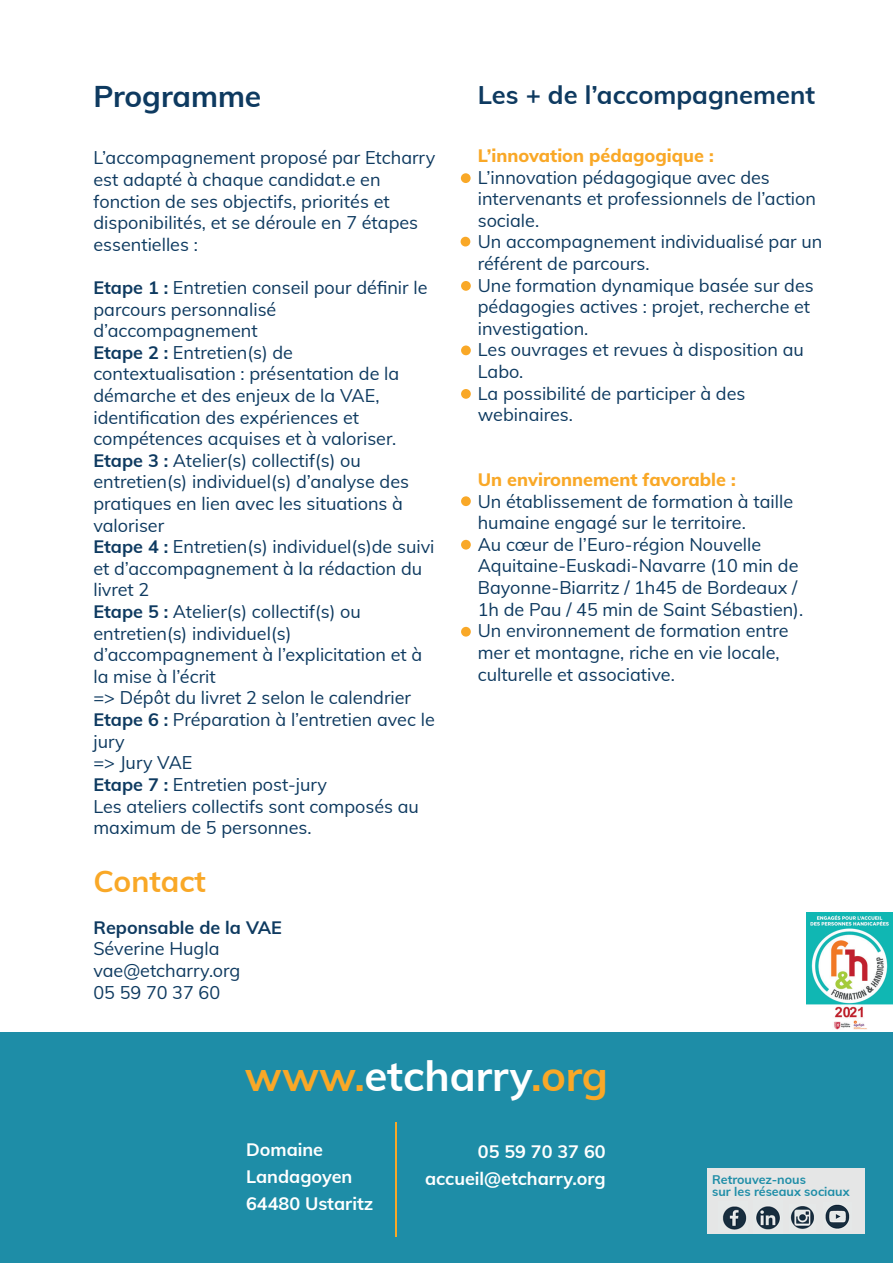
<style>
.page{position:relative;width:893px;height:1263px;background:#fff}
.page>*{position:absolute;margin:0;border:0;box-sizing:border-box;transform-origin:0 0}
.t1{font:700 42px "Muli";color:#f9a827}
.t2{font:700 30px "Muli";color:#0e3a60}
.t3{font:700 30px "Muli";color:#f9a827}
.t4{font:700 25.5px "Muli";color:#0e3a60}
.t5{font:18px/21.6px "Muli";color:#0e3a60}
.t6{font:700 18px/27px "Muli";color:#fff}
.t7{font:800 18px "Muli";color:#f9a827}
.t8{font:700 18px "Muli";color:#0e3a60}
.t9{font:700 12.45px/11.7px "Muli";color:#1e8da7}
.s1{font-weight:700}
.s2{color:#fff}
</style>
<div class="page">
<div style="left:0;top:1032px;width:892px;height:231px;background:#1e8da7"></div>
<hr style="left:396px;top:1122px;width:1px;height:114px;background:#f9a827">
<div style="left:707px;top:1168px;width:158px;height:65px;background:#e5e6e6"></div>
<img style="left:723px;top:1206px;width:24px;height:24px">
<img style="left:790px;top:1206px;width:24px;height:23px">
<img style="left:756px;top:1206px;width:24px;height:24px">
<img style="left:825px;top:1204px;width:25px;height:25px">
<div style="left:461px;top:173px;width:10px;height:10px;background:#f9a827;border-radius:50%"></div>
<div style="left:461px;top:237px;width:9px;height:9px;background:#f9a827;border-radius:50%"></div>
<div style="left:461px;top:281px;width:10px;height:10px;background:#f9a827;border-radius:50%"></div>
<div style="left:461px;top:345px;width:10px;height:10px;background:#f9a827;border-radius:50%"></div>
<div style="left:461px;top:389px;width:10px;height:10px;background:#f9a827;border-radius:50%"></div>
<div style="left:461px;top:496px;width:10px;height:10px;background:#f9a827;border-radius:50%"></div>
<div style="left:461px;top:540px;width:10px;height:10px;background:#f9a827;border-radius:50%"></div>
<div style="left:461px;top:627px;width:10px;height:10px;background:#f9a827;border-radius:50%"></div>
<img style="left:806px;top:912px;width:86px;height:117px">
<h2 class="t2" style="left:93px;top:74px;width:170px">Programme</h2>
<p class="t5" style="left:93px;top:146px;width:343px">L’accompagnement proposé par Etcharry est adapté à chaque candidat.e en fonction de ses objectifs, priorités et disponibilités, et se déroule en 7 étapes essentielles :</p>
<p class="t5" style="left:93px;top:276px;width:343px"><span class="s1">Etape 1 :</span> Entretien conseil pour définir le parcours personnalisé d’accompagnement<br><span class="s1">Etape 2 :</span> Entretien(s) de contextualisation : présentation de la démarche et des enjeux de la VAE, identification des expériences et compétences acquises et à valoriser.<br><span class="s1">Etape 3 :</span> Atelier(s) collectif(s) ou entretien(s) individuel(s) d’analyse des pratiques en lien avec les situations à valoriser<br><span class="s1">Etape 4 :</span> Entretien(s) individuel(s)de suivi et d’accompagnement à la rédaction du livret 2<br><span class="s1">Etape 5 :</span> Atelier(s) collectif(s) ou entretien(s) individuel(s) d’accompagnement à l’explicitation et à la mise à l’écrit<br>=&gt; Dépôt du livret 2 selon le calendrier<br><span class="s1">Etape 6 :</span> Préparation à l’entretien avec le jury<br>=&gt; Jury VAE<br><span class="s1">Etape 7 :</span> Entretien post-jury<br>Les ateliers collectifs sont composés au maximum de 5 personnes.</p>
<h2 class="t3" style="left:93px;top:859px;width:114px">Contact</h2>
<p class="t8" style="left:93px;top:914px;width:190px">Reponsable de la VAE</p>
<p class="t5" style="left:93px;top:937px;width:148px">Séverine Hugla vae@etcharry.org<br>05 59 70 37 60</p>
<h3 class="t4" style="left:478px;top:76px;width:339px">Les + de l’accompagnement</h3>
<p class="t7" style="left:478px;top:142px;width:237px">L’innovation pédagogique :</p>
<p class="t5" style="left:478px;top:165px;width:346px">L’innovation pédagogique avec des intervenants et professionnels de l’action sociale.<br>Un accompagnement individualisé par un référent de parcours.<br>Une formation dynamique basée sur des pédagogies actives : projet, recherche et investigation.<br>Les ouvrages et revues à disposition au<br>Labo.<br>La possibilité de participer à des webinaires.</p>
<p class="t7" style="left:478px;top:466px;width:260px">Un environnement favorable :</p>
<p class="t5" style="left:478px;top:489px;width:327px">Un établissement de formation à taille humaine engagé sur le territoire.<br>Au cœur de l’Euro-région Nouvelle Aquitaine-Euskadi-Navarre (10 min de Bayonne-Biarritz / 1h45 de Bordeaux / 1h de Pau / 45 min de Saint Sébastien).<br>Un environnement de formation entre mer et montagne, riche en vie locale, culturelle et associative.</p>
<h1 class="t1" style="left:245px;top:1045px;width:365px">www.<span class="s2">etcharry</span>.org</h1>
<p class="t6" style="left:246px;top:1135px;width:129px">Domaine<br>Landagoyen<br>64480 Ustaritz</p>
<p class="t6" style="left:425px;top:1137px;width:182px;text-align:right">05 59 70 37 60 accueil@etcharry.org</p>
<p class="t9" style="left:712px;top:1173px;width:139px">Retrouvez-nous<br>sur les réseaux sociaux</p>
</div>
